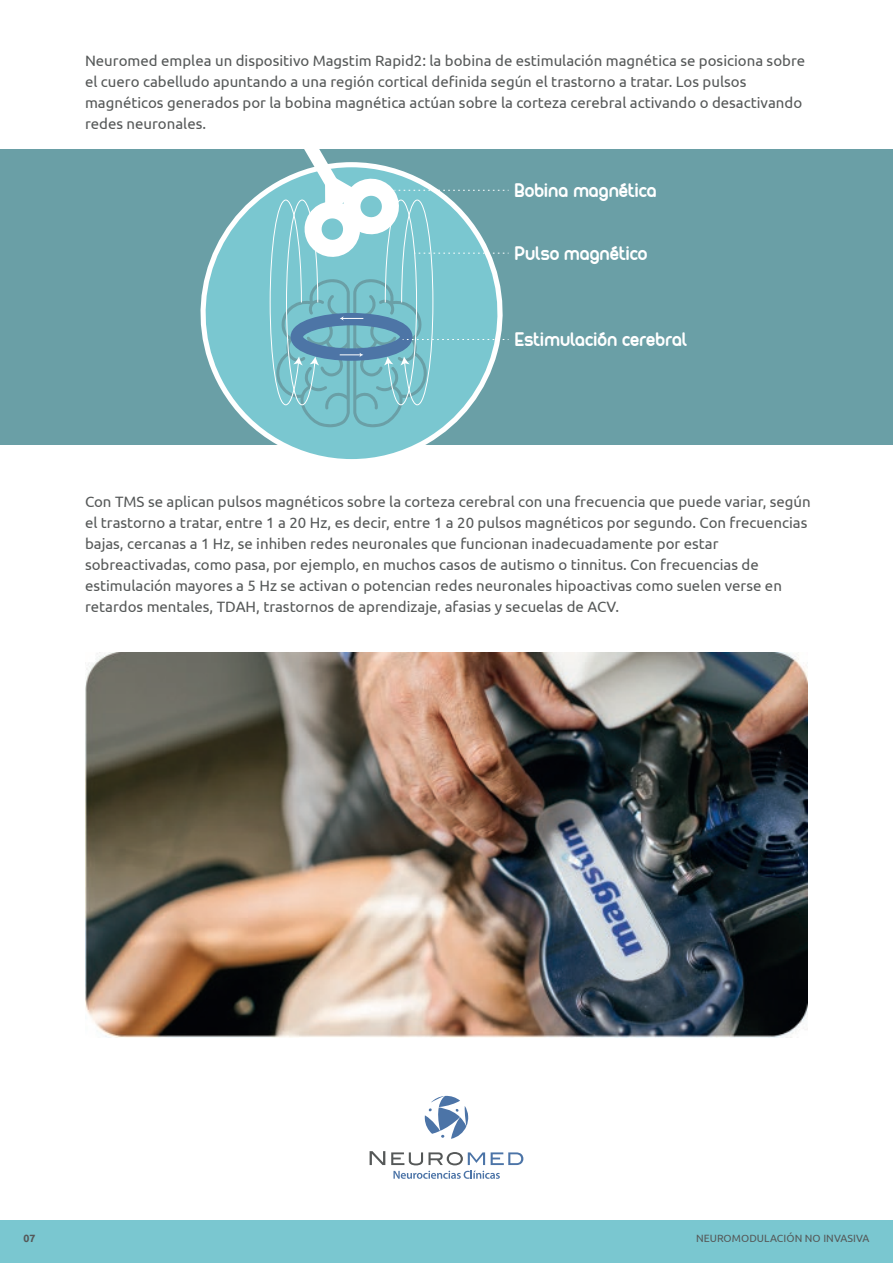
<style>
.page{position:relative;width:893px;height:1263px;background:#fff}
.page>*{position:absolute;margin:0;border:0;box-sizing:border-box;transform-origin:0 0}
.t1{font:21.15px "MAXWELLBOLD";letter-spacing:-.005em;color:#fff}
.t2{font:15px/21px "Ubuntu";color:#555858}
.t3{font:10.5px "Ubuntu";letter-spacing:.01em;color:#555858}
.t4{font:700 10.5px "Ubuntu";color:#555858}
</style>
<div class="page">
<div style="left:0;top:1221px;width:893px;height:42px;background:#7ac7d0"></div>
<div style="left:0;top:149px;width:893px;height:296px;background:#6a9fa6"></div>
<svg style="left:200px;top:187px;width:251px;height:272px;fill:#7ac7d0"></svg>
<svg style="left:269px;top:149px;width:240px;height:278px"></svg>
<img style="left:85px;top:653px;width:723px;height:385px">
<svg style="left:425px;top:1095px;width:43px;height:44px"></svg>
<svg style="left:370px;top:1151px;width:15px;height:14px"></svg>
<svg style="left:391px;top:1152px;width:132px;height:27px"></svg>
<p class="t2" style="left:85px;top:50px;width:722px">Neuromed emplea un dispositivo Magstim Rapid2: la bobina de estimulación magnética se posiciona sobre el cuero cabelludo apuntando a una región cortical definida según el trastorno a tratar. Los pulsos magnéticos generados por la bobina magnética actúan sobre la corteza cerebral activando o desactivando redes neuronales.</p>
<h1 class="t1" style="left:514px;top:179px;width:144px">Bobina magnética</h1>
<h1 class="t1" style="left:514px;top:242px;width:135px">Pulso magnético</h1>
<h1 class="t1" style="left:514px;top:328px;width:174px">Estimulación cerebral</h1>
<p class="t2" style="left:85px;top:491px;width:727px">Con TMS se aplican pulsos magnéticos sobre la corteza cerebral con una frecuencia que puede variar, según el trastorno a tratar, entre 1 a 20 Hz, es decir, entre 1 a 20 pulsos magnéticos por segundo. Con frecuencias bajas, cercanas a 1 Hz, se inhiben redes neuronales que funcionan inadecuadamente por estar sobreactivadas, como pasa, por ejemplo, en muchos casos de autismo o tinnitus. Con frecuencias de estimulación mayores a 5 Hz se activan o potencian redes neuronales hipoactivas como suelen verse en retardos mentales, TDAH, trastornos de aprendizaje, afasias y secuelas de ACV.</p>
<p class="t4" style="left:23px;top:1232px;width:14px">07</p>
<p class="t3" style="left:696px;top:1232px;width:175px">NEUROMODULACIÓN NO INVASIVA</p>
</div>
